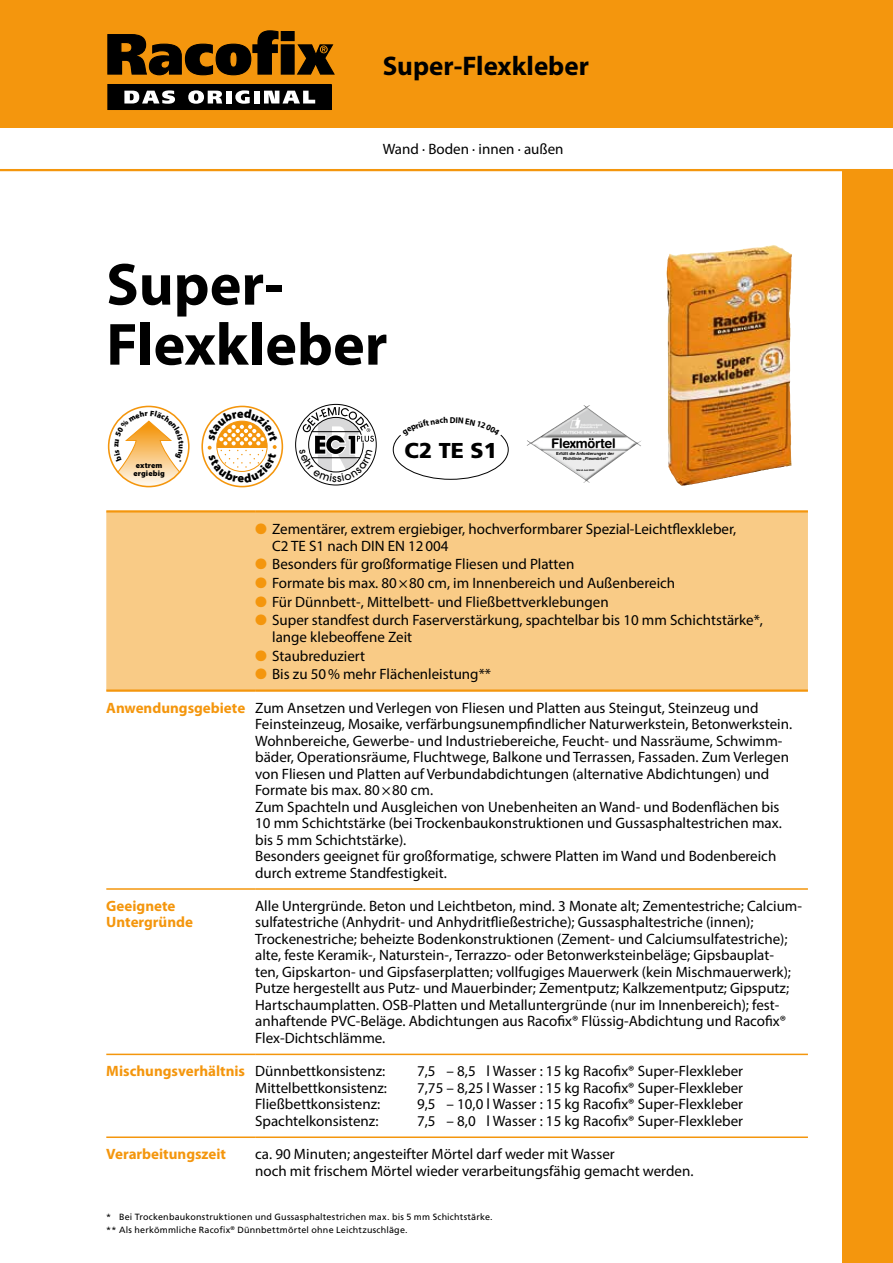
<style>
.page{position:relative;width:893px;height:1263px;background:#fff}
.page>*{position:absolute;margin:0;border:0;box-sizing:border-box;transform-origin:0 0}
.t1{font:700 60px/60px "Myriad Pro";color:#000}
.t2{font:700 27px "Myriad Pro";color:#000}
.t3{font:900 21.6px "Frutiger LT";color:#000}
.t4{font:15px/16.5px "Myriad Pro";color:#000}
.t5{font:700 15px/16.5px "Myriad Pro";color:#f4960d}
.t6{font:700 13.35px "Helvetica Rounded";letter-spacing:-.02em;color:#000;scale:.96 1}
.t7{font:9px/12.9px "Frutiger LT";letter-spacing:.02em;color:#000}
.t8{font:900 7.95px/7.9px "Myriad Pro";letter-spacing:.02em;color:#000;text-align:center}
.t9{font:700 4.2px/4.8px "Helvetica Rounded";letter-spacing:-.02em;color:#000;text-align:center}
.t10{font:700 2.55px "Helvetica Rounded";letter-spacing:-.02em;color:#000;scale:.95 1}
.s1{color:#f4960d}
.s2{font-weight:700;color:#f4960d}
.s3{font-weight:400;color:#000}
</style>
<div class="page">
<div style="left:0;top:0;width:893px;height:128px;background:#f4960d"></div>
<svg style="left:107px;top:84px;width:225px;height:26px;background:#3d3d3d"></svg>
<svg style="left:107px;top:30px;width:228px;height:45px"></svg>
<div style="left:842px;top:170px;width:51px;height:1093px;background:#f4960d"></div>
<hr style="left:0;top:169px;width:893px;height:2px;background:#f4960d">
<img style="left:666px;top:245px;width:126px;height:241px">
<img style="left:526px;top:405px;width:115px;height:78px">
<svg style="left:200px;top:404px;width:85px;height:85px"></svg>
<svg style="left:202px;top:406px;width:80px;height:81px"></svg>
<div style="left:201px;top:406px;width:82px;height:81px;border:2px solid #f4960d;border-radius:50%"></div>
<div style="left:106px;top:512px;width:702px;height:177px;background:#f9cb86"></div>
<hr style="left:106px;top:510px;width:149px;height:2px;background:#f4960d">
<hr style="left:255px;top:510px;width:553px;height:2px;background:#f4960d">
<hr style="left:106px;top:689px;width:149px;height:3px;background:#f4960d">
<hr style="left:255px;top:689px;width:553px;height:3px;background:#f4960d">
<hr style="left:106px;top:888px;width:149px;height:2px;background:#f4960d">
<hr style="left:255px;top:888px;width:553px;height:2px;background:#f4960d">
<hr style="left:106px;top:1053px;width:149px;height:2px;background:#f4960d">
<hr style="left:255px;top:1053px;width:553px;height:2px;background:#f4960d">
<hr style="left:106px;top:1136px;width:149px;height:2px;background:#f4960d">
<hr style="left:255px;top:1136px;width:553px;height:2px;background:#f4960d">
<div style="left:295px;top:404px;width:82px;height:81px;border:1px solid #000;border-radius:50%"></div>
<svg style="left:106px;top:404px;width:85px;height:85px"></svg>
<svg style="left:393px;top:434px;width:116px;height:46px"></svg>
<svg style="left:208px;top:409px;width:70px;height:74px"></svg>
<svg style="left:299px;top:407px;width:75px;height:75px"></svg>
<svg style="left:109px;top:411px;width:80px;height:76px"></svg>
<h2 class="t2" style="left:383px;top:48px;width:208px">Super-Flexkleber</h2>
<p class="t4" style="left:383px;top:140px;width:182px">Wand · Boden · innen · außen</p>
<h1 class="t1" style="left:106px;top:252px;width:283px">Super-<br>Flexkleber</h1>
<p class="t8" style="left:133px;top:461px;width:33px">extrem ergiebig</p>
<h3 class="t3" style="left:405px;top:437px;width:94px">C2 TE S1</h3>
<p class="t6" style="left:551px;top:435px;width:69px">Flexmörtel</p>
<p class="t9" style="left:556px;top:451px;width:59px">Erfüllt die Anforderungen der<br>Richtlinie „Flexmörtel“</p>
<p class="t10" style="left:576px;top:468px;width:20px">Stand Juni 2001</p>
<p class="t4" style="left:272px;top:521px;width:466px;text-indent:-17px"><span class="s1">●</span> Zementärer, extrem ergiebiger, hochverformbarer Spezial-Leichtflexkleber,<br>C2 TE S1 nach DIN EN 12004</p>
<p class="t4" style="left:255px;top:556px;width:321px"><span class="s1">●</span> Besonders für großformatige Fliesen und Platten</p>
<p class="t4" style="left:255px;top:575px;width:422px"><span class="s1">●</span> Formate bis max. 80×80 cm, im Innenbereich und Außenbereich</p>
<p class="t4" style="left:255px;top:593px;width:355px"><span class="s1">●</span> Für Dünnbett-, Mittelbett- und Fließbettverklebungen</p>
<p class="t4" style="left:272px;top:612px;width:492px;text-indent:-17px"><span class="s1">●</span> Super standfest durch Faserverstärkung, spachtelbar bis 10 mm Schichtstärke*, lange klebeoffene Zeit</p>
<p class="t4" style="left:255px;top:647px;width:112px"><span class="s1">●</span> Staubreduziert</p>
<p class="t4" style="left:255px;top:666px;width:237px"><span class="s1">●</span> Bis zu 50% mehr Flächenleistung**</p>
<p class="t4" style="left:255px;top:699px;width:539px;text-indent:-149px"><span class="s2">Anwendungsgebiete</span> Zum Ansetzen und Verlegen von Fliesen und Platten aus Steingut, Steinzeug und Feinsteinzeug, Mosaike, verfärbungsunempfindlicher Naturwerkstein, Betonwerkstein.<br>Wohnbereiche, Gewerbe- und Industriebereiche, Feucht- und Nassräume, Schwimm&shy;bäder, Operationsräume, Fluchtwege, Balkone und Terrassen, Fassaden. Zum Verlegen von Fliesen und Platten auf Verbundabdichtungen (alternative Abdichtungen) und Formate bis max. 80×80 cm.<br>Zum Spachteln und Ausgleichen von Unebenheiten an Wand- und Bodenflächen bis 10 mm Schichtstärke (bei Trockenbaukonstruktionen und Gussasphaltestrichen max. bis 5 mm Schichtstärke).<br>Besonders geeignet für großformatige, schwere Platten im Wand und Bodenbereich durch extreme Standfestigkeit.</p>
<p class="t5" style="left:106px;top:897px;width:88px">Geeignete<br>Untergründe</p>
<p class="t4" style="left:255px;top:897px;width:547px">Alle Untergründe. Beton und Leichtbeton, mind. 3 Monate alt; Zementestriche; Calcium&shy;sulfatestriche (Anhydrit- und Anhydritfließestriche); Gussasphaltestriche (innen); Trockenestriche; beheizte Bodenkonstruktionen (Zement- und Calciumsulfatestriche); alte, feste Keramik-, Naturstein-, Terrazzo- oder Betonwerksteinbeläge; Gipsbauplat&shy;ten, Gipskarton- und Gipsfaserplatten; vollfugiges Mauerwerk (kein Mischmauerwerk); Putze hergestellt aus Putz- und Mauerbinder; Zementputz; Kalkzementputz; Gipsputz; Hartschaumplatten. OSB-Platten und Metalluntergründe (nur im Innenbereich); fest&shy;anhaftende PVC-Beläge. Abdichtungen aus Racofix® Flüssig-Abdichtung und Racofix® Flex-Dichtschlämme.</p>
<p class="t5" style="left:106px;top:1062px;width:280px">Mischungsverhältnis <span class="s3">Dünnbettkonsistenz:</span></p>
<p class="t4" style="left:417px;top:1063px;width:328px">7,5 – 8,5 l Wasser : 15 kg Racofix® Super-Flexkleber</p>
<p class="t4" style="left:255px;top:1079px;width:133px">Mittelbettkonsistenz:</p>
<p class="t4" style="left:417px;top:1079px;width:328px">7,75 – 8,25 l Wasser : 15 kg Racofix® Super-Flexkleber</p>
<p class="t4" style="left:255px;top:1096px;width:127px">Fließbettkonsistenz:</p>
<p class="t4" style="left:417px;top:1096px;width:328px">9,5 – 10,0 l Wasser : 15 kg Racofix® Super-Flexkleber</p>
<p class="t4" style="left:255px;top:1112px;width:125px">Spachtelkonsistenz:</p>
<p class="t4" style="left:417px;top:1112px;width:328px">7,5 – 8,0 l Wasser : 15 kg Racofix® Super-Flexkleber</p>
<p class="t5" style="left:106px;top:1145px;width:121px">Verarbeitungszeit</p>
<p class="t4" style="left:255px;top:1145px;width:440px">ca. 90 Minuten; angesteifter Mörtel darf weder mit Wasser<br>noch mit frischem Mörtel wieder verarbeitungsfähig gemacht werden.</p>
<p class="t7" style="left:106px;top:1211px;width:388px">* Bei Trockenbaukonstruktionen und Gussasphaltestrichen max. bis 5 mm Schichtstärke. ** Als herkömmliche Racofix<sup>®</sup> Dünnbettmörtel ohne Leichtzuschläge.</p>
</div>
